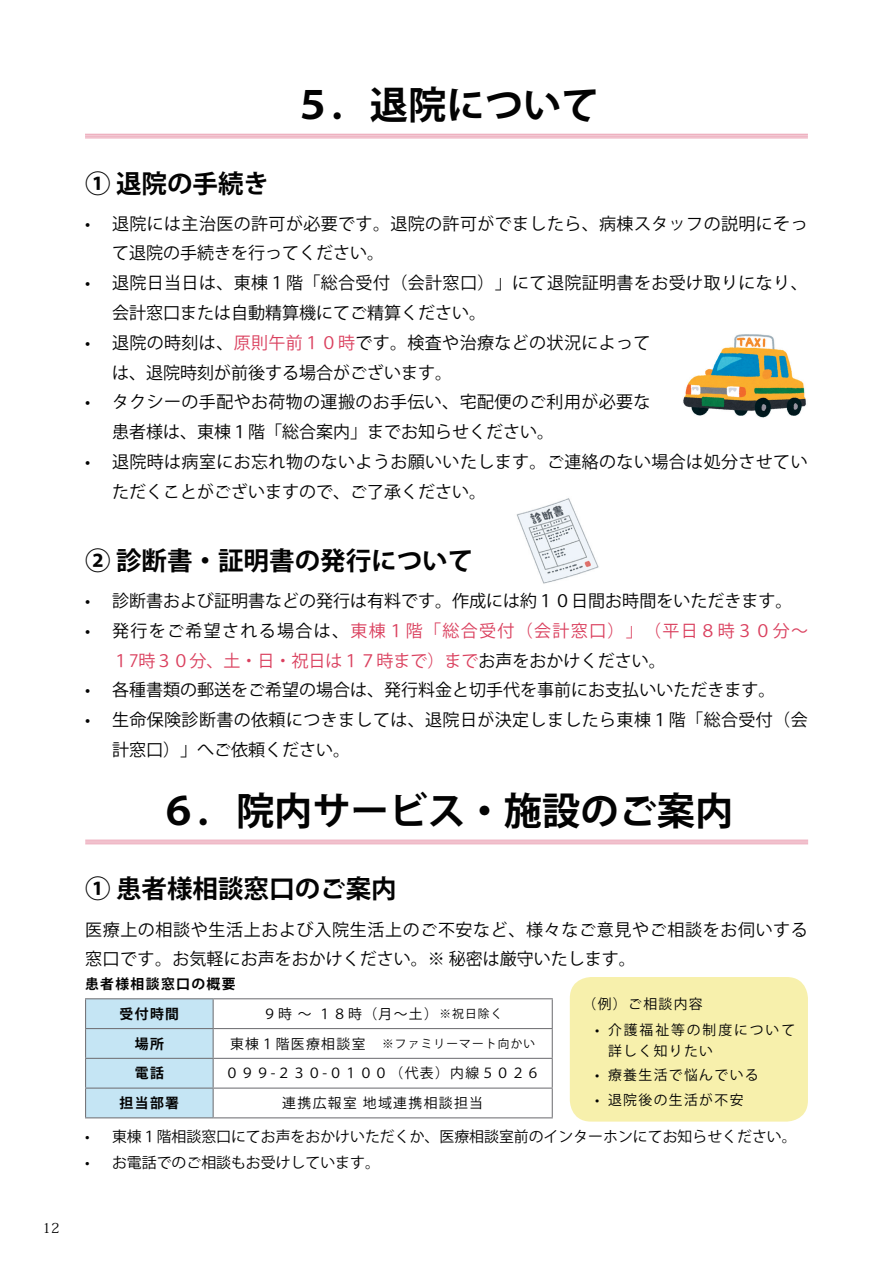
<style>
.page{position:relative;width:893px;height:1263px;background:#fff}
.page>*{position:absolute;margin:0;border:0;box-sizing:border-box;transform-origin:0 0}
.t1{font:700 38.25px "Koz Go Pr 6 N";color:#030303}
.t2{font:700 25.5px "Koz Go Pr 6 N";color:#030303}
.t3{font:16.95px/29.7px "Koz Go Pr 6 N";letter-spacing:.02em;color:#030303}
.t4{font:16.95px "Koz Go Pr 6 N";color:#030303}
.t5{font:16.95px/29.7px "Koz Go Pr 6 N";letter-spacing:.08em;color:#da405e}
.t6{font:14.85px "Koz Go Pr 6 N";color:#030303}
.t7{font:13.8px "Koz Go Pr 6 N";letter-spacing:.1em;color:#030303}
.t8{font:700 13.8px "Koz Go Pr 6 N";letter-spacing:.1em;color:#030303}
.t9{font:13.8px/21.3px "Koz Go Pr 6 N";letter-spacing:.14em;color:#030303}
.t10{font:13.8px "Koz Min Pr 6 N";color:#030303}
.t11{font:11.7px "Koz Go Pr 6 N";letter-spacing:.1em;color:#030303}
.s1{color:#da405e}
.s2{color:#030303}
.s3{font-size:11.7px}
.s4{font-size:13.8px}
</style>
<div class="page">
<div style="left:570px;top:977px;width:238px;height:144px;background:#f7f0ac;border-radius:21px"></div>
<hr style="left:85px;top:134px;width:723px;height:1px;background:#e999ad">
<hr style="left:85px;top:135px;width:723px;height:2px;background:#e999ad">
<hr style="left:85px;top:138px;width:723px;height:1px;background:#e999ad">
<hr style="left:85px;top:840px;width:723px;height:1px;background:#e999ad">
<hr style="left:85px;top:841px;width:723px;height:1px;background:#e999ad">
<hr style="left:85px;top:843px;width:723px;height:1px;background:#e999ad">
<img style="left:683px;top:334px;width:123px;height:84px">
<img style="left:516px;top:498px;width:83px;height:86px">
<hr style="left:85px;top:998px;width:128px;height:1px;background:#727276">
<hr style="left:213px;top:998px;width:340px;height:1px;background:#727276">
<hr style="left:213px;top:1028px;width:340px;height:1px;background:#727276">
<hr style="left:213px;top:1058px;width:340px;height:1px;background:#727276">
<hr style="left:213px;top:1087px;width:340px;height:2px;background:#727276">
<svg style="left:85px;top:999px;width:129px;height:118px;background:#c0dfed"></svg>
<svg style="left:552px;top:999px;width:1px;height:118px"></svg>
<hr style="left:85px;top:1117px;width:128px;height:1px;background:#727276">
<hr style="left:213px;top:1117px;width:340px;height:1px;background:#727276">
<p class="t10" style="left:43px;top:1220px;width:18px">12</p>
<h1 class="t1" style="left:293px;top:83px;width:308px">５．退院について</h1>
<h2 class="t2" style="left:85px;top:169px;width:186px">① 退院の手続き</h2>
<p class="t3" style="left:112px;top:209px;width:697px;text-indent:-27px">• 退院には主治医の許可が必要です。退院の許可がでましたら、病棟スタッフの説明にそって退院の手続きを行ってください。</p>
<p class="t3" style="left:112px;top:269px;width:697px;text-indent:-27px">• 退院日当日は、東棟１階「総合受付（会計窓口）」にて退院証明書をお受け取りになり、会計窓口または自動精算機にてご精算ください。</p>
<p class="t3" style="left:112px;top:328px;width:540px;text-indent:-27px">• 退院の時刻は、<span class="s1">原則午前１０時</span>です。検査や治療などの状況によっては、退院時刻が前後する場合がございます。</p>
<p class="t3" style="left:112px;top:388px;width:540px;text-indent:-27px">• タクシーの手配やお荷物の運搬のお手伝い、宅配便のご利用が必要な患者様は、東棟１階「総合案内」までお知らせください。</p>
<p class="t3" style="left:112px;top:447px;width:697px;text-indent:-27px">• 退院時は病室にお忘れ物のないようお願いいたします。ご連絡のない場合は処分させていただくことがございますので、ご了承ください。</p>
<h2 class="t2" style="left:85px;top:546px;width:390px">② 診断書・証明書の発行について</h2>
<p class="t4" style="left:85px;top:591px;width:709px">• 診断書および証明書などの発行は有料です。作成には約１０日間お時間をいただきます。</p>
<p class="t5" style="left:112px;top:616px;width:698px;text-indent:-27px"><span class="s2">• 発行をご希望される場合は、</span>東棟１階「総合受付（会計窓口）」（平日８時３０分～<br>１7時３０分、土・日・祝日は１７時まで）まで<span class="s2">お声をおかけください。</span></p>
<p class="t4" style="left:85px;top:681px;width:692px">• 各種書類の郵送をご希望の場合は、発行料金と切手代を事前にお支払いいただきます。</p>
<p class="t3" style="left:112px;top:705px;width:697px;text-indent:-27px">• 生命保険診断書の依頼につきましては、退院日が決定しましたら東棟１階「総合受付（会計窓口）」へご依頼ください。</p>
<h1 class="t1" style="left:159px;top:789px;width:576px">６．院内サービス・施設のご案内</h1>
<h2 class="t2" style="left:85px;top:875px;width:313px">① 患者様相談窓口のご案内</h2>
<p class="t3" style="left:85px;top:915px;width:724px">医療上の相談や生活上および入院生活上のご不安など、様々なご意見やご相談をお伺いする窓口です。お気軽にお声をおかけください。※ 秘密は厳守いたします。</p>
<p class="t8" style="left:85px;top:976px;width:152px">患者様相談窓口の概要</p>
<p class="t8" style="left:120px;top:1006px;width:61px">受付時間</p>
<p class="t7" style="left:263px;top:1006px;width:241px">９時 ～ １８時（月～土）<span class="s3">※祝日除く</span></p>
<p class="t8" style="left:135px;top:1036px;width:31px">場所</p>
<p class="t11" style="left:230px;top:1037px;width:307px"><span class="s4">東棟１階医療相談室　</span>※ファミリーマート向かい</p>
<p class="t8" style="left:135px;top:1066px;width:31px">電話</p>
<p class="t7" style="left:225px;top:1066px;width:316px">０９９-２３０-０１００（代表）内線５０２６</p>
<p class="t8" style="left:120px;top:1095px;width:61px">担当部署</p>
<p class="t7" style="left:282px;top:1095px;width:202px">連携広報室 地域連携相談担当</p>
<p class="t7" style="left:583px;top:996px;width:122px">（例）ご相談内容</p>
<p class="t9" style="left:608px;top:1019px;width:189px;text-indent:-13px">• 介護福祉等の制度について詳しく知りたい</p>
<p class="t7" style="left:595px;top:1067px;width:165px">• 療養生活で悩んでいる</p>
<p class="t7" style="left:595px;top:1092px;width:150px">• 退院後の生活が不安</p>
<p class="t6" style="left:85px;top:1128px;width:713px">• 東棟１階相談窓口にてお声をおかけいただくか、医療相談室前のインターホンにてお知らせください。</p>
<p class="t6" style="left:85px;top:1154px;width:296px">• お電話でのご相談もお受けしています。</p>
</div>
